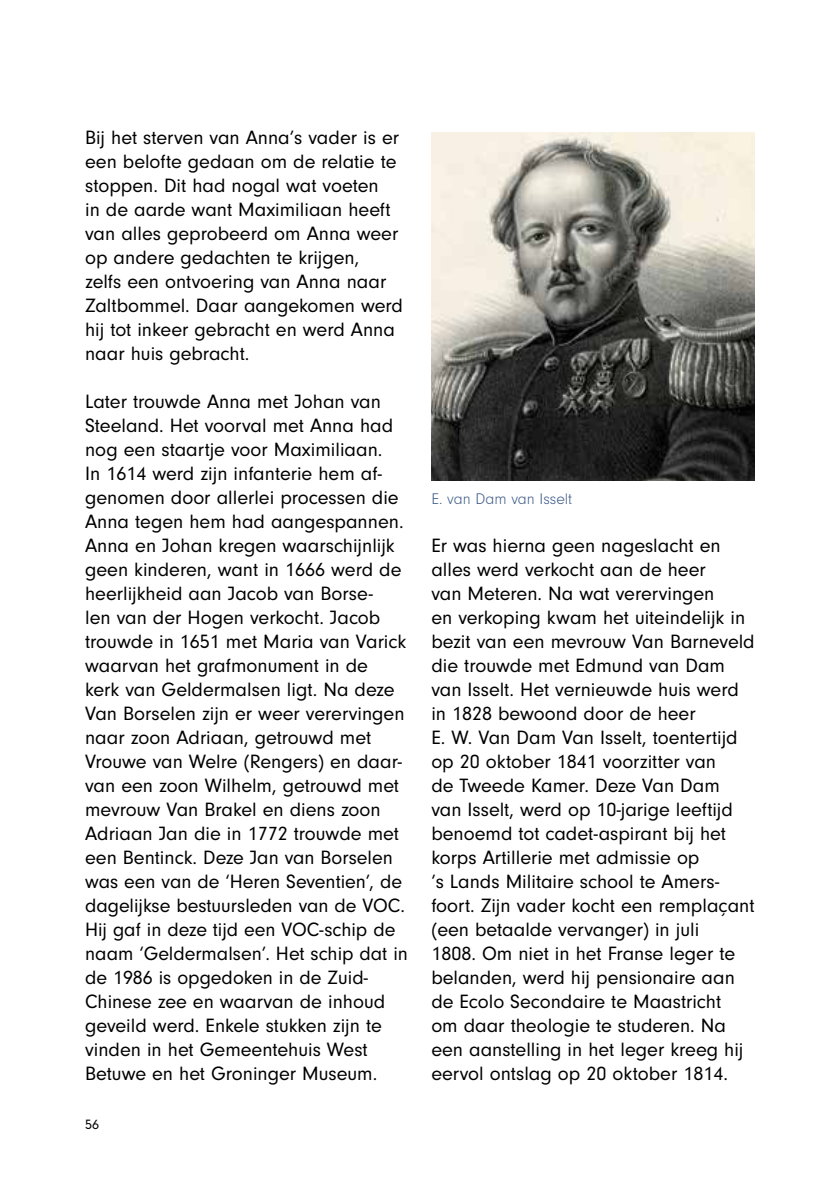
<style>
.page{position:relative;width:840px;height:1191px;background:#fff}
.page>*{position:absolute;margin:0;border:0;box-sizing:border-box;transform-origin:0 0}
.t1{font:20px/24px "Neuzeit Gro";color:#000}
.t2{font:300 16px "Neuzeit Gro";color:#3c5a87}
.t3{font:14px "Neuzeit Gro";color:#000}
</style>
<div class="page">
<img style="left:431px;top:132px;width:323px;height:348px">
<p class="t1" style="left:85px;top:126px;width:319px">Bij het sterven van Anna’s vader is er een belofte gedaan om de relatie te stoppen. Dit had nogal wat voeten<br>in de aarde want Maximiliaan heeft van alles geprobeerd om Anna weer op andere gedachten te krijgen,<br>zelfs een ontvoering van Anna naar<br>Zaltbommel. Daar aangekomen werd hij tot inkeer gebracht en werd Anna naar huis gebracht.</p>
<p class="t1" style="left:85px;top:390px;width:324px">Later trouwde Anna met Johan van Steeland. Het voorval met Anna had nog een staartje voor Maximiliaan.<br>In 1614 werd zijn infanterie hem af&shy;genomen door allerlei processen die Anna tegen hem had aangespannen.<br>Anna en Johan kregen waarschijnlijk geen kinderen, want in 1666 werd de heerlijkheid aan Jacob van Borse-<br>len van der Hogen verkocht. Jacob trouwde in 1651 met Maria van Varick waarvan het grafmonument in de<br>kerk van Geldermalsen ligt. Na deze Van Borselen zijn er weer verervingen naar zoon Adriaan, getrouwd met Vrouwe van Welre (Rengers) en daar&shy;van een zoon Wilhelm, getrouwd met mevrouw Van Brakel en diens zoon Adriaan Jan die in 1772 trouwde met een Bentinck. Deze Jan van Borselen was een van de ‘Heren Seventien’, de dagelijkse bestuursleden van de VOC.<br>Hij gaf in deze tijd een VOC-schip de naam ‘Geldermalsen’. Het schip dat in de 1986 is opgedoken in de Zuid-Chinese zee en waarvan de inhoud geveild werd. Enkele stukken zijn te vinden in het Gemeentehuis West Betuwe en het Groninger Museum.</p>
<p class="t3" style="left:85px;top:1116px;width:15px">56</p>
<p class="t2" style="left:431px;top:490px;width:142px">E. van Dam van Isselt</p>
<p class="t1" style="left:431px;top:534px;width:325px">Er was hierna geen nageslacht en alles werd verkocht aan de heer<br>van Meteren. Na wat verervingen<br>en verkoping kwam het uiteindelijk in bezit van een mevrouw Van Barneveld die trouwde met Edmund van Dam van Isselt. Het vernieuwde huis werd in 1828 bewoond door de heer<br>E. W. Van Dam Van Isselt, toentertijd op 20 oktober 1841 voorzitter van<br>de Tweede Kamer. Deze Van Dam van Isselt, werd op 10-jarige leeftijd benoemd tot cadet-aspirant bij het korps Artillerie met admissie op<br>’s Lands Militaire school te Amers&shy;foort. Zijn vader kocht een remplaçant (een betaalde vervanger) in juli<br>1808. Om niet in het Franse leger te belanden, werd hij pensionaire aan de Ecolo Secondaire te Maastricht<br>om daar theologie te studeren. Na een aanstelling in het leger kreeg hij eervol ontslag op 20 oktober 1814.</p>
</div>
